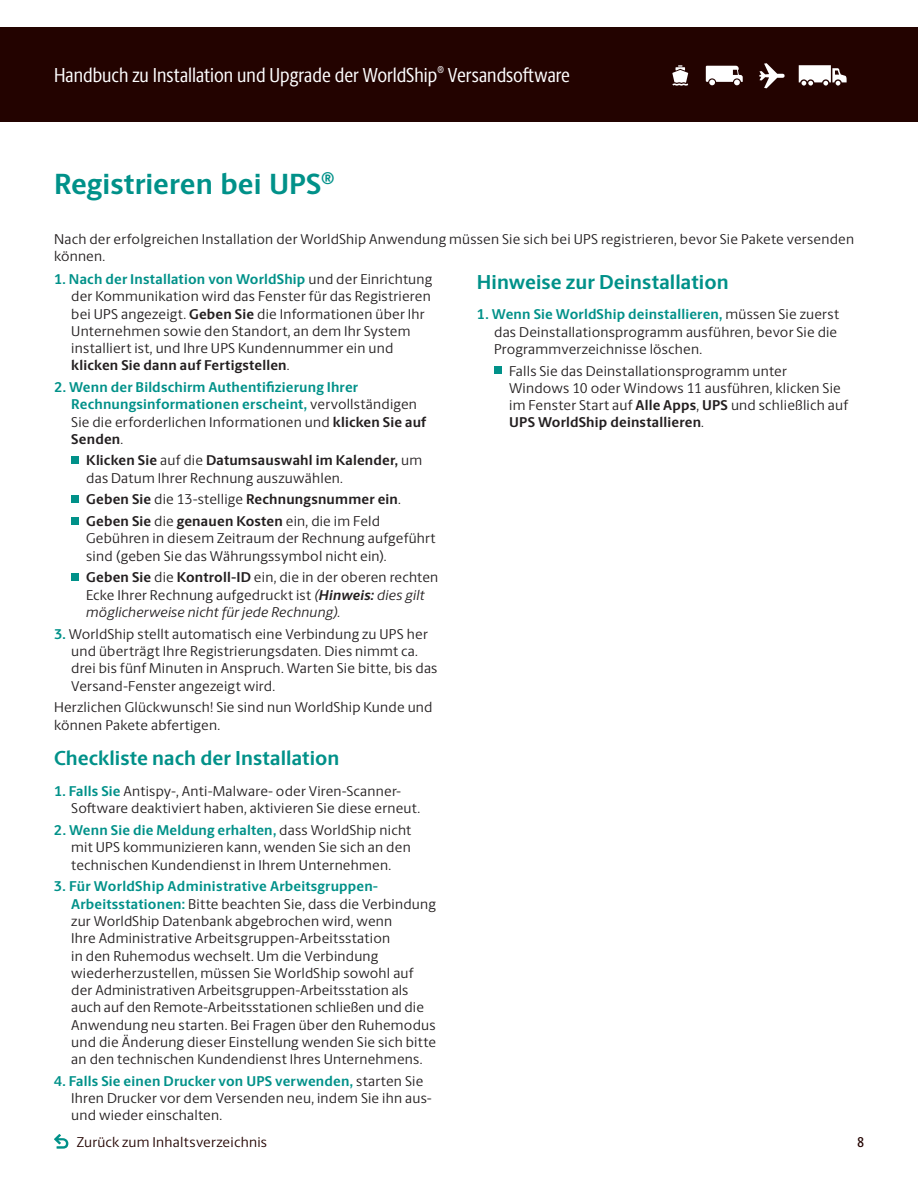
<style>
.page{position:relative;width:918px;height:1188px;background:#fff}
.page>*{position:absolute;margin:0;border:0;box-sizing:border-box;transform-origin:0 0}
.t1{font:700 29.25px "UPS Berlingske Sans";color:#009189}
.t2{font:20.25px "UPS Berlingske Sans Cn";color:#fff}
.t3{font:700 20.25px "UPS Berlingske Sans";color:#009189}
.t4{font:14.25px/17.2px "UPS Berlingske Sans";letter-spacing:.015em;color:#231f20}
.t5{font:700 14.25px/17.2px "UPS Berlingske Sans";letter-spacing:.01em;color:#009189}
.t6{font:700 14.25px/21.8px "UPS Berlingske Sans";letter-spacing:.015em;color:#231f20}
.t7{font:14.25px "UPS Berlingske Sans";letter-spacing:.015em;color:#230300}
.t8{font:500 14.25px "UPS Berlingske Sans Cn";color:#230300}
.s1{font-weight:700;color:#009189}
.s2{font-weight:700}
.s3{font-weight:400;color:#231f20}
.s4{color:#231f20}
.s5{font-weight:400}
.s6{font-style:italic}
.s7{font-weight:700;font-style:italic}
</style>
<div class="page">
<div style="left:0;top:27px;width:918px;height:95px;background:#230300"></div>
<svg style="left:672px;top:65px;width:16px;height:21px"></svg>
<svg style="left:706px;top:66px;width:37px;height:20px"></svg>
<svg style="left:759px;top:63px;width:26px;height:25px"></svg>
<svg style="left:799px;top:65px;width:48px;height:21px"></svg>
<svg style="left:54px;top:1134px;width:14px;height:15px"></svg>
<div style="left:71px;top:456px;width:8px;height:8px;background:#009189"></div>
<div style="left:71px;top:495px;width:8px;height:8px;background:#009189"></div>
<div style="left:71px;top:517px;width:8px;height:8px;background:#009189"></div>
<div style="left:71px;top:573px;width:8px;height:8px;background:#009189"></div>
<div style="left:494px;top:366px;width:8px;height:8px;background:#009189"></div>
<h2 class="t2" style="left:54px;top:61px;width:518px">Handbuch zu Installation und Upgrade der WorldShip<sup>®</sup> Versandsoftware</h2>
<h1 class="t1" style="left:54px;top:162px;width:282px">Registrieren bei UPS<sup>®</sup></h1>
<p class="t4" style="left:54px;top:230px;width:802px">Nach der erfolgreichen Installation der WorldShip Anwendung müssen Sie sich bei UPS registrieren, bevor Sie Pakete versenden können.</p>
<p class="t4" style="left:71px;top:270px;width:363px;text-indent:-17px"><span class="s1">1. Nach der Installation von WorldShip</span> und der Einrichtung der Kommunikation wird das Fenster für das Registrieren bei UPS angezeigt. <span class="s2">Geben Sie</span> die Informationen über Ihr Unternehmen sowie den Standort, an dem Ihr System installiert ist, und Ihre UPS Kundennummer ein und <span class="s2">klicken Sie dann auf Fertigstellen</span>.</p>
<p class="t5" style="left:71px;top:378px;width:356px;text-indent:-17px">2. Wenn der Bildschirm Authentifizierung Ihrer Rechnungsinformationen erscheint, <span class="s3">vervollständigen Sie die erforderlichen Informationen und</span> <span class="s4">klicken Sie auf Senden</span><span class="s3">.</span></p>
<p class="t4" style="left:86px;top:451px;width:338px"><span class="s2">Klicken Sie</span> auf die <span class="s2">Datumsauswahl im Kalender,</span> um das Datum Ihrer Rechnung auszuwählen.</p>
<p class="t6" style="left:86px;top:489px;width:316px">Geben Sie <span class="s5">die 13-stellige</span> Rechnungsnummer ein<span class="s5">.<br></span>Geben Sie <span class="s5">die</span> genauen Kosten <span class="s5">ein, die im Feld</span></p>
<p class="t4" style="left:86px;top:529px;width:351px">Gebühren in diesem Zeitraum der Rechnung aufgeführt sind (geben Sie das Währungssymbol nicht ein).</p>
<p class="t4" style="left:86px;top:568px;width:354px"><span class="s2">Geben Sie</span> die <span class="s2">Kontroll-ID</span> ein, die in der oberen rechten<br>Ecke Ihrer Rechnung aufgedruckt ist <span class="s6">(</span><span class="s7">Hinweis:</span> <span class="s6">dies gilt möglicherweise nicht für jede Rechnung).</span></p>
<p class="t4" style="left:71px;top:625px;width:368px;text-indent:-17px"><span class="s1">3.</span> WorldShip stellt automatisch eine Verbindung zu UPS her und überträgt Ihre Registrierungsdaten. Dies nimmt ca. drei bis fünf Minuten in Anspruch. Warten Sie bitte, bis das Versand-Fenster angezeigt wird.</p>
<p class="t4" style="left:54px;top:698px;width:380px">Herzlichen Glückwunsch! Sie sind nun WorldShip Kunde und können Pakete abfertigen.</p>
<h2 class="t3" style="left:54px;top:743px;width:287px">Checkliste nach der Installation</h2>
<p class="t4" style="left:71px;top:782px;width:350px;text-indent:-17px"><span class="s1">1. Falls Sie</span> Antispy-, Anti-Malware- oder Viren-Scanner-<br>Software deaktiviert haben, aktivieren Sie diese erneut.</p>
<p class="t4" style="left:71px;top:821px;width:342px;text-align:justify;text-indent:-17px"><span class="s1">2. Wenn Sie die Meldung erhalten,</span> dass WorldShip nicht mit UPS kommunizieren kann, wenden Sie sich an den technischen Kundendienst in Ihrem Unternehmen.</p>
<p class="t4" style="left:71px;top:877px;width:366px;text-indent:-17px"><span class="s1">3. Für WorldShip Administrative Arbeitsgruppen-Arbeitsstationen:</span> Bitte beachten Sie, dass die Verbindung zur WorldShip Datenbank abgebrochen wird, wenn<br>Ihre Administrative Arbeitsgruppen-Arbeitsstation<br>in den Ruhemodus wechselt. Um die Verbindung wiederherzustellen, müssen Sie WorldShip sowohl auf der Administrativen Arbeitsgruppen-Arbeitsstation als auch auf den Remote-Arbeitsstationen schließen und die Anwendung neu starten. Bei Fragen über den Ruhemodus und die Änderung dieser Einstellung wenden Sie sich bitte an den technischen Kundendienst Ihres Unternehmens.</p>
<p class="t4" style="left:71px;top:1072px;width:362px;text-indent:-17px"><span class="s1">4. Falls Sie einen Drucker von UPS verwenden,</span> starten Sie<br>Ihren Drucker vor dem Versenden neu, indem Sie ihn aus&shy;und wieder einschalten.</p>
<h2 class="t3" style="left:477px;top:266px;width:253px">Hinweise zur Deinstallation</h2>
<p class="t4" style="left:494px;top:305px;width:346px;text-indent:-17px"><span class="s1">1. Wenn Sie WorldShip deinstallieren,</span> müssen Sie zuerst das Deinstallationsprogramm ausführen, bevor Sie die<br>Programmverzeichnisse löschen.</p>
<p class="t4" style="left:509px;top:361px;width:341px">Falls Sie das Deinstallationsprogramm unter Windows 10 oder Windows 11 ausführen, klicken Sie im Fenster Start auf <span class="s2">Alle Apps</span>, <span class="s2">UPS</span> und schließlich auf <span class="s2">UPS WorldShip deinstallieren</span>.</p>
<p class="t7" style="left:77px;top:1132px;width:192px">Zurück zum Inhaltsverzeichnis</p>
<p class="t8" style="left:858px;top:1132px;width:8px">8</p>
</div>
